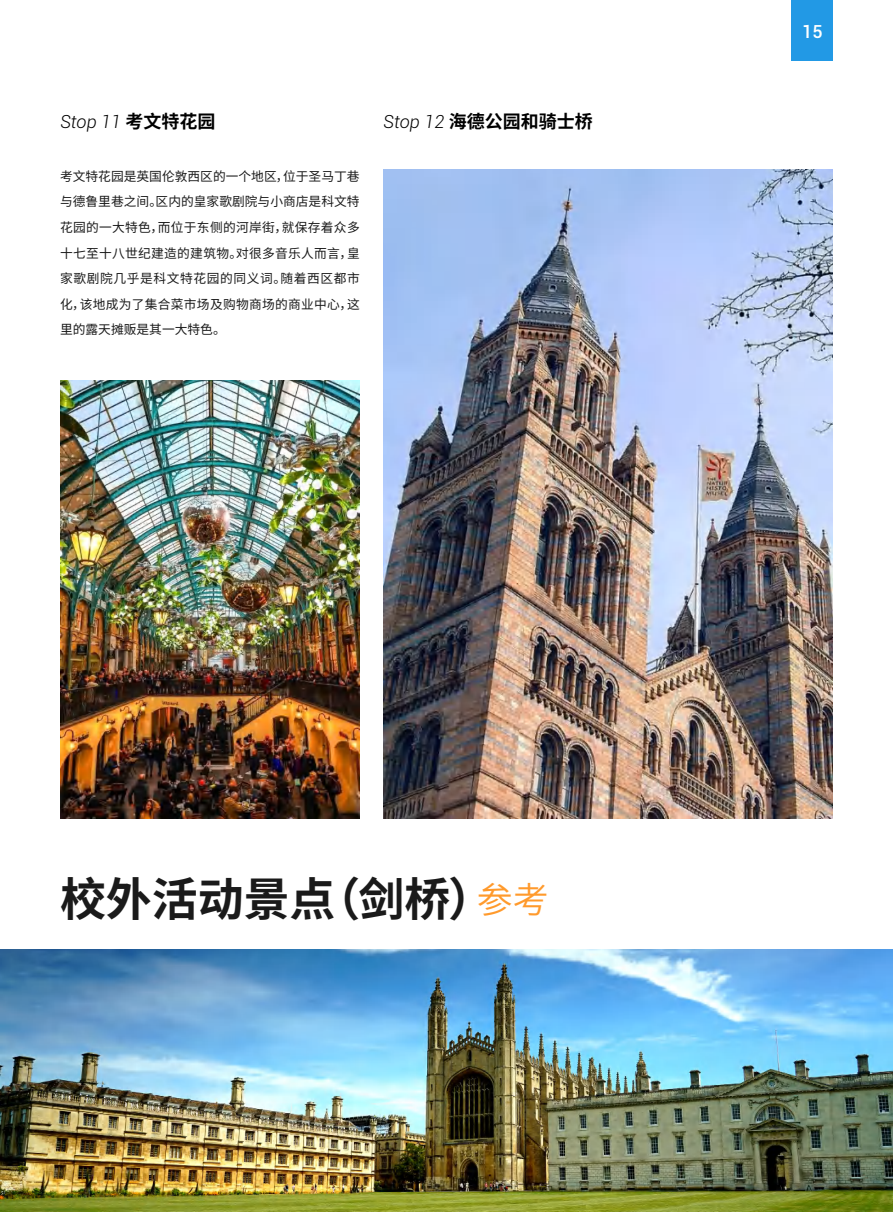
<style>
.page{position:relative;width:893px;height:1212px;background:#fff}
.page>*{position:absolute;margin:0;border:0;box-sizing:border-box;transform-origin:0 0}
.t1{font:700 45.9px "Source Han Sans CN";color:#1a1a1a}
.t2{font:700 18px "Source Han Sans CN";color:#000}
.t3{font:italic 300 18px "Roboto";color:#000}
.t4{font:500 18px "Roboto";color:#fff}
.t5{font:12.75px/25.5px "Source Han Sans CN";letter-spacing:.02em;color:#1a1a1a;text-align:justify}
.s1{font-family:"Source Han Sans CN";font-weight:700;font-style:normal}
.s2{font-family:"Roboto";font-weight:300;font-style:italic}
.s3{font-weight:400;font-size:36px;color:#ff9a2c}
</style>
<div class="page">
<img style="left:60px;top:381px;width:300px;height:437px">
<img style="left:383px;top:170px;width:450px;height:648px">
<img style="left:0;top:949px;width:893px;height:263px">
<div style="left:792px;top:0;width:41px;height:60px;background:#2299e5"></div>
<h2 class="t3" style="left:60px;top:109px;width:157px">Stop 11 <span class="s1">考文特花园</span></h2>
<h2 class="t2" style="left:383px;top:111px;width:211px"><span class="s2">Stop 12</span> 海德公园和骑士桥</h2>
<p class="t5" style="left:60px;top:164px;width:301px">考文特花园是英国伦敦西区的一个地区，位于圣马丁巷与德鲁里巷之间。区内的皇家歌剧院与小商店是科文特花园的一大特色，而位于东侧的河岸街，就保存着众多十七至十八世纪建造的建筑物。对很多音乐人而言，皇家歌剧院几乎是科文特花园的同义词。随着西区都市化，该地成为了集合菜市场及购物商场的商业中心，这里的露天摊贩是其一大特色。</p>
<h2 class="t4" style="left:802px;top:19px;width:22px">15</h2>
<h1 class="t1" style="left:60px;top:873px;width:490px">校外活动景点（剑桥）<span class="s3">参考</span></h1>
</div>
